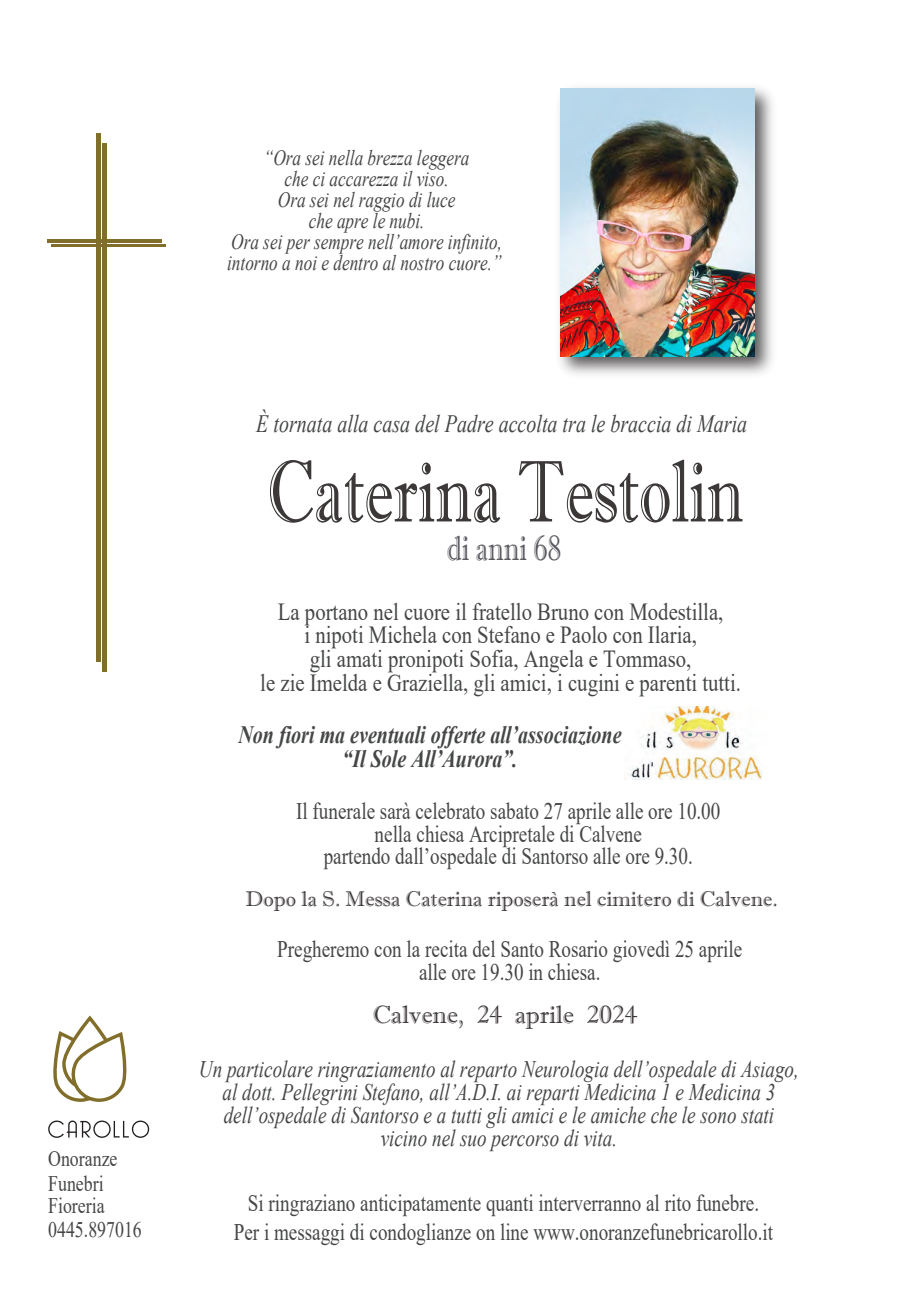
<style>
.page{position:relative;width:912px;height:1290px;background:#fff}
.page>*{position:absolute;margin:0;border:0;box-sizing:border-box;transform-origin:0 0}
.t1{font:87.5px "Imprint MT Shadow";color:#3d3838;scale:.74 1}
.t2{font:35.38px "Imprint MT Shadow";color:#5a5b61;scale:.77 1}
.t3{font:25px "Imprint MT Shadow";color:#3d3838}
.t4{font:italic 700 24.88px/24px "Times New Roman";color:#454646;text-align:center;scale:.8 1}
.t5{font:italic 24.88px "Times New Roman";color:#454646;scale:.8 1}
.t6{font:24.5px/23.6px "Times New Roman";color:#454646;text-align:center;scale:.85 1}
.t7{font:23.75px/22.9px "Times New Roman";color:#454646;text-align:center;scale:.8 1}
.t8{font:italic 23.75px/22.9px "Times New Roman";color:#454646;text-align:center;scale:.8 1}
.t9{font:22.25px/21.6px "Times New Roman";color:#454646;scale:.8 1}
.t10{font:italic 21.75px/21px "Times New Roman";color:#454646;text-align:center;scale:.79 1}
.t11{font:21.25px "Imprint MT Shadow";color:#3d3838}
</style>
<div class="page">
<svg style="left:53px;top:1015px;width:74px;height:87px"></svg>
<svg style="left:48px;top:1121px;width:101px;height:17px"></svg>
<hr style="left:102px;top:143px;width:4px;height:529px;background:#816e2a">
<hr style="left:51px;top:245px;width:115px;height:2px;background:#816e2a">
<hr style="left:96px;top:133px;width:4px;height:529px;background:#816e2a">
<hr style="left:47px;top:239px;width:114px;height:3px;background:#816e2a">
<img style="left:559px;top:87px;width:214px;height:288px">
<img style="left:560px;top:88px;width:194px;height:268px">
<img style="left:624px;top:706px;width:138px;height:74px">
<p class="t9" style="left:48px;top:1147px;width:88px">Onoranze</p>
<p class="t9" style="left:48px;top:1172px;width:72px">Funebri<br>Fioreria</p>
<p class="t9" style="left:48px;top:1218px;width:118px">0445.897016</p>
<p class="t10" style="left:227px;top:147px;width:349px">“Ora sei nella brezza leggera<br>che ci accarezza il viso.<br>Ora sei nel raggio di luce<br>che apre le nubi.<br>Ora sei per sempre nell’amore infinito, intorno a noi e dentro al nostro cuore.”</p>
<p class="t5" style="left:256px;top:407px;width:615px">È tornata alla casa del Padre accolta tra le braccia di Maria</p>
<h1 class="t1" style="left:267px;top:440px;width:645px">Caterina Testolin</h1>
<h2 class="t2" style="left:446px;top:527px;width:150px">di anni 68</h2>
<p class="t6" style="left:260px;top:599px;width:567px">La portano nel cuore il fratello Bruno con Modestilla,<br>i nipoti Michela con Stefano e Paolo con Ilaria,<br>gli amati pronipoti Sofia, Angela e Tommaso,<br>le zie Imelda e Graziella, gli amici, i cugini e parenti tutti.</p>
<p class="t4" style="left:238px;top:722px;width:480px">Non fiori ma eventuali offerte all’associazione “Il Sole All’Aurora”.</p>
<p class="t7" style="left:296px;top:799px;width:531px">Il funerale sarà celebrato sabato 27 aprile alle ore 10.00 nella chiesa Arcipretale di Calvene<br>partendo dall’ospedale di Santorso alle ore 9.30.</p>
<p class="t11" style="left:245px;top:886px;width:534px">Dopo la S. Messa Caterina riposerà nel cimitero di Calvene.</p>
<p class="t7" style="left:277px;top:937px;width:582px">Pregheremo con la recita del Santo Rosario giovedì 25 aprile alle ore 19.30 in chiesa.</p>
<p class="t3" style="left:372px;top:1000px;width:266px">Calvene, 24 aprile 2024</p>
<p class="t8" style="left:199px;top:1057px;width:751px">Un particolare ringraziamento al reparto Neurologia dell’ospedale di Asiago, al dott. Pellegrini Stefano, all’A.D.I. ai reparti Medicina 1 e Medicina 3 dell’ospedale di Santorso e a tutti gli amici e le amiche che le sono stati vicino nel suo percorso di vita.</p>
<p class="t7" style="left:234px;top:1187px;width:675px;line-height:29.4px">Si ringraziano anticipatamente quanti interverranno al rito funebre.<br>Per i messaggi di condoglianze on line www.onoranzefunebricarollo.it</p>
</div>
